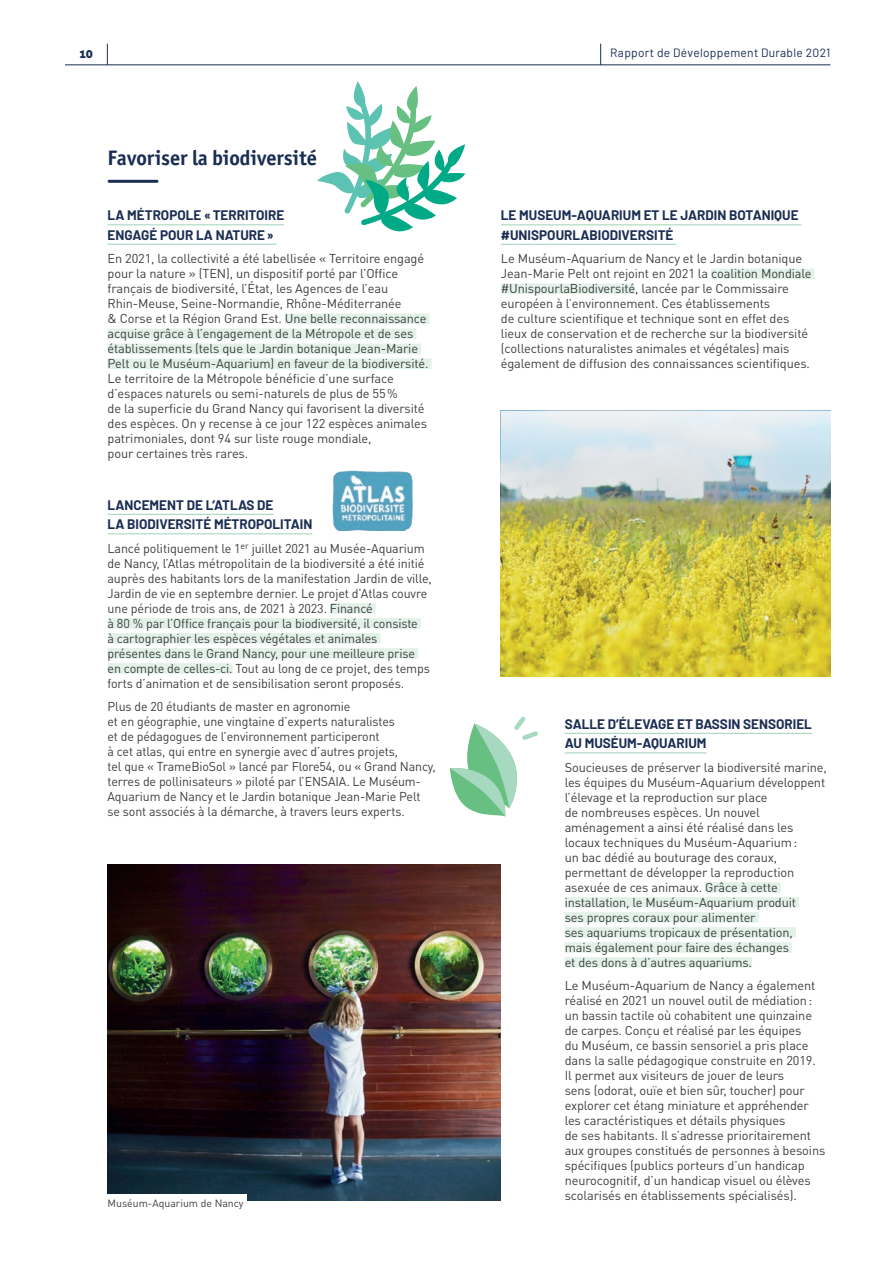
<style>
.page{position:relative;width:893px;height:1263px;background:#fff}
.page>*{position:absolute;margin:0;border:0;box-sizing:border-box;transform-origin:0 0}
.t1{font:700 21px "Officina Sans ITC Pro";color:#1a2e53}
.t2{font:700 13.5px/19.5px "Barlow";color:#1a2e53}
.t3{font:12.75px/15px "DIN Pro";letter-spacing:-.01em;color:#3e3e3f}
.t4{font:12px "Barlow";letter-spacing:.025em;color:#1a2e53}
.t5{font:12px "Aller Display";color:#1a2e53}
.t6{font:10.5px "DIN Pro";color:#3e3e3f}
</style>
<div class="page">
<hr style="left:108px;top:224px;width:176px;height:1px;background:#a7d8c0">
<hr style="left:108px;top:244px;width:168px;height:1px;background:#a7d8c0">
<hr style="left:109px;top:180px;width:48px;height:3px;background:#1a2e53">
<div style="left:285px;top:314px;width:144px;height:10px;background:#e2f2e9"></div>
<div style="left:108px;top:329px;width:308px;height:10px;background:#e2f2e9"></div>
<div style="left:108px;top:344px;width:313px;height:10px;background:#e2f2e9"></div>
<div style="left:108px;top:359px;width:323px;height:10px;background:#e2f2e9"></div>
<hr style="left:108px;top:514px;width:165px;height:1px;background:#a7d8c0">
<hr style="left:108px;top:533px;width:204px;height:1px;background:#a7d8c0">
<div style="left:330px;top:603px;width:46px;height:11px;background:#e2f2e9"></div>
<div style="left:108px;top:618px;width:313px;height:11px;background:#e2f2e9"></div>
<div style="left:108px;top:633px;width:272px;height:11px;background:#e2f2e9"></div>
<div style="left:108px;top:648px;width:310px;height:11px;background:#e2f2e9"></div>
<div style="left:108px;top:663px;width:125px;height:11px;background:#e2f2e9"></div>
<hr style="left:501px;top:224px;width:300px;height:1px;background:#a7d8c0">
<hr style="left:501px;top:244px;width:175px;height:1px;background:#a7d8c0">
<div style="left:711px;top:269px;width:103px;height:10px;background:#e2f2e9"></div>
<div style="left:501px;top:284px;width:134px;height:10px;background:#e2f2e9"></div>
<img style="left:108px;top:864px;width:393px;height:336px">
<img style="left:501px;top:524px;width:329px;height:153px">
<hr style="left:565px;top:733px;width:247px;height:1px;background:#a7d8c0">
<hr style="left:565px;top:752px;width:141px;height:1px;background:#a7d8c0">
<div style="left:705px;top:882px;width:76px;height:11px;background:#e2f2e9"></div>
<div style="left:565px;top:897px;width:234px;height:11px;background:#e2f2e9"></div>
<div style="left:565px;top:912px;width:194px;height:11px;background:#e2f2e9"></div>
<div style="left:565px;top:927px;width:231px;height:11px;background:#e2f2e9"></div>
<div style="left:565px;top:942px;width:227px;height:11px;background:#e2f2e9"></div>
<div style="left:565px;top:957px;width:187px;height:11px;background:#e2f2e9"></div>
<svg style="left:317px;top:81px;width:148px;height:151px"></svg>
<svg style="left:450px;top:716px;width:88px;height:101px"></svg>
<img style="left:332px;top:470px;width:81px;height:62px">
<div style="left:108px;top:1194px;width:139px;height:12px;background:#fff"></div>
<img style="left:501px;top:411px;width:329px;height:113px">
<hr style="left:65px;top:65px;width:765px;height:1px;background:#1a2e53">
<svg style="left:600px;top:44px;width:1px;height:21px"></svg>
<svg style="left:107px;top:44px;width:1px;height:21px"></svg>
<p class="t5" style="left:79px;top:46px;width:15px">10</p>
<p class="t4" style="left:610px;top:44px;width:222px">Rapport de Développement Durable 2021</p>
<h1 class="t1" style="left:108px;top:145px;width:211px">Favoriser la biodiversité</h1>
<p class="t2" style="left:108px;top:205px;width:178px">LA MÉTROPOLE «TERRITOIRE<br>ENGAGÉ POUR LA NATURE»</p>
<p class="t3" style="left:108px;top:251px;width:322px">En 2021, la collectivité a été labellisée « Territoire engagé pour la nature » (TEN), un dispositif porté par l’Office français de biodiversité, l’État, les Agences de l’eau Rhin-Meuse, Seine-Normandie, Rhône-Méditerranée<br>&amp; Corse et la Région Grand Est. Une belle reconnaissance acquise grâce à l’engagement de la Métropole et de ses établissements (tels que le Jardin botanique Jean-Marie Pelt ou le Muséum-Aquarium) en faveur de la biodiversité.<br>Le territoire de la Métropole bénéficie d’une surface d’espaces naturels ou semi-naturels de plus de 55%<br>de la superficie du Grand Nancy qui favorisent la diversité des espèces. On y recense à ce jour 122 espèces animales patrimoniales, dont 94 sur liste rouge mondiale,<br>pour certaines très rares.</p>
<p class="t2" style="left:108px;top:494px;width:206px">LANCEMENT DE L’ATLAS DE<br>LA BIODIVERSITÉ MÉTROPOLITAIN</p>
<p class="t3" style="left:108px;top:540px;width:326px">Lancé politiquement le 1<sup>er</sup> juillet 2021 au Musée-Aquarium de Nancy, l’Atlas métropolitain de la biodiversité a été initié auprès des habitants lors de la manifestation Jardin de ville, Jardin de vie en septembre dernier. Le projet d’Atlas couvre une période de trois ans, de 2021 à 2023. Financé<br>à 80 % par l’Office français pour la biodiversité, il consiste<br>à cartographier les espèces végétales et animales présentes dans le Grand Nancy, pour une meilleure prise<br>en compte de celles-ci. Tout au long de ce projet, des temps forts d’animation et de sensibilisation seront proposés.</p>
<p class="t3" style="left:108px;top:699px;width:330px">Plus de 20 étudiants de master en agronomie<br>et en géographie, une vingtaine d’experts naturalistes<br>et de pédagogues de l’environnement participeront<br>à cet atlas, qui entre en synergie avec d’autres projets,<br>tel que « TrameBioSol » lancé par Flore54, ou « Grand Nancy, terres de pollinisateurs » piloté par l’ENSAIA. Le Muséum-Aquarium de Nancy et le Jardin botanique Jean-Marie Pelt se sont associés à la démarche, à travers leurs experts.</p>
<p class="t6" style="left:108px;top:1196px;width:138px">Muséum-Aquarium de Nancy</p>
<p class="t2" style="left:501px;top:205px;width:299px">LE MUSEUM-AQUARIUM ET LE JARDIN BOTANIQUE #UNISPOURLABIODIVERSITÉ</p>
<p class="t3" style="left:501px;top:251px;width:312px">Le Muséum-Aquarium de Nancy et le Jardin botanique Jean-Marie Pelt ont rejoint en 2021 la coalition Mondiale #UnispourlaBiodiversité, lancée par le Commissaire européen à l’environnement. Ces établissements<br>de culture scientifique et technique sont en effet des lieux de conservation et de recherche sur la biodiversité (collections naturalistes animales et végétales) mais également de diffusion des connaissances scientifiques.</p>
<p class="t2" style="left:565px;top:713px;width:249px">SALLE D’ÉLEVAGE ET BASSIN SENSORIEL<br>AU MUSÉUM-AQUARIUM</p>
<p class="t3" style="left:565px;top:759px;width:264px">Soucieuses de préserver la biodiversité marine, les équipes du Muséum-Aquarium développent l’élevage et la reproduction sur place<br>de nombreuses espèces. Un nouvel aménagement a ainsi été réalisé dans les locaux techniques du Muséum-Aquarium:<br>un bac dédié au bouturage des coraux, permettant de développer la reproduction asexuée de ces animaux. Grâce à cette installation, le Muséum-Aquarium produit<br>ses propres coraux pour alimenter<br>ses aquariums tropicaux de présentation,<br>mais également pour faire des échanges<br>et des dons à d’autres aquariums.</p>
<p class="t3" style="left:565px;top:978px;width:262px">Le Muséum-Aquarium de Nancy a également réalisé en 2021 un nouvel outil de médiation: un bassin tactile où cohabitent une quinzaine de carpes. Conçu et réalisé par les équipes<br>du Muséum, ce bassin sensoriel a pris place dans la salle pédagogique construite en 2019.<br>Il permet aux visiteurs de jouer de leurs<br>sens (odorat, ouïe et bien sûr, toucher) pour explorer cet étang miniature et appréhender les caractéristiques et détails physiques<br>de ses habitants. Il s’adresse prioritairement aux groupes constitués de personnes à besoins spécifiques (publics porteurs d’un handicap neurocognitif, d’un handicap visuel ou élèves scolarisés en établissements spécialisés).</p>
</div>
